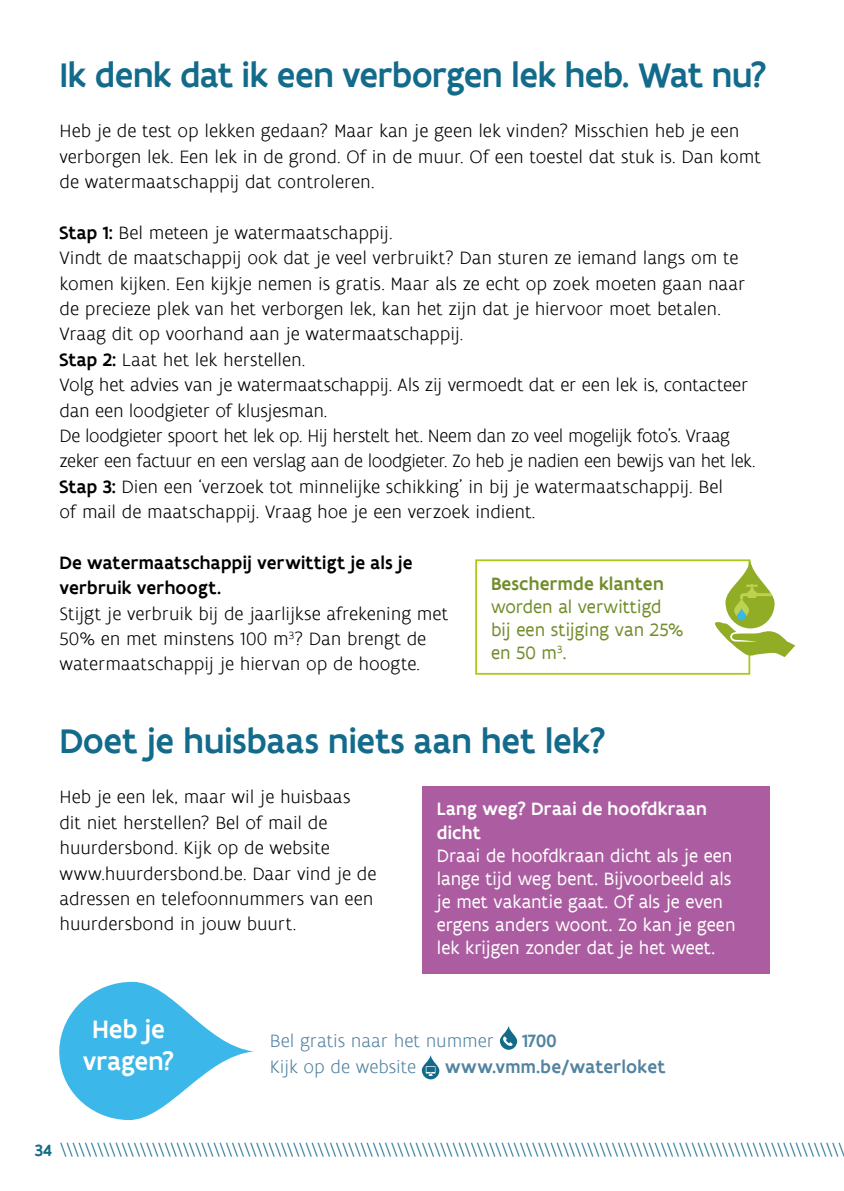
<style>
.page{position:relative;width:844px;height:1191px;background:#fff}
.page>*{position:absolute;margin:0;border:0;box-sizing:border-box;transform-origin:0 0}
.t1{font:500 36.75px "Flanders Art Sans";letter-spacing:-.01em;color:#136b8b}
.t2{font:500 27.12px/31.7px "Flanders Art Sans";letter-spacing:-.005em;color:#fff;text-align:center}
.t3{font:300 19.25px/25.4px "Flanders Art Sans";letter-spacing:-.01em;color:#000}
.t4{font:19.25px/23.1px "Flanders Art Sans";letter-spacing:-.005em;color:#fff}
.t5{font:19.25px/23.1px "Flanders Art Sans";letter-spacing:-.005em;color:#728c2b}
.t6{font:500 19.25px/25.4px "Flanders Art Sans";letter-spacing:.01em;color:#000}
.t7{font:300 19.25px "Flanders Art Sans";letter-spacing:-.005em;color:#5383a0}
.t8{font:500 19.25px "Flanders Art Sans";letter-spacing:.01em;color:#fff}
.t9{font:500 19.25px "Flanders Art Sans";letter-spacing:.01em;color:#5383a0}
.t10{font:300 17.5px "Flanders Art Sans";color:#136b8b}
.s1{font-weight:500}
</style>
<div class="page">
<div style="left:422px;top:786px;width:347px;height:188px;background:#ac5da1"></div>
<svg style="left:475px;top:559px;width:320px;height:116px"></svg>
<svg style="left:59px;top:981px;width:195px;height:139px"></svg>
<svg style="left:499px;top:1026px;width:18px;height:23px"></svg>
<svg style="left:421px;top:1055px;width:18px;height:24px"></svg>
<h2 class="t1" style="left:60px;top:52px;width:708px">Ik denk dat ik een verborgen lek heb. Wat nu?</h2>
<p class="t3" style="left:60px;top:119px;width:702px">Heb je de test op lekken gedaan? Maar kan je geen lek vinden? Misschien heb je een verborgen lek. Een lek in de grond. Of in de muur. Of een toestel dat stuk is. Dan komt de watermaatschappij dat controleren.</p>
<p class="t3" style="left:60px;top:220px;width:697px"><span class="s1">Stap 1:</span> Bel meteen je watermaatschappij.<br>Vindt de maatschappij ook dat je veel verbruikt? Dan sturen ze iemand langs om te komen kijken. Een kijkje nemen is gratis. Maar als ze echt op zoek moeten gaan naar de precieze plek van het verborgen lek, kan het zijn dat je hiervoor moet betalen.<br>Vraag dit op voorhand aan je watermaatschappij.<br><span class="s1">Stap 2:</span> Laat het lek herstellen.<br>Volg het advies van je watermaatschappij. Als zij vermoedt dat er een lek is, contacteer dan een loodgieter of klusjesman.<br>De loodgieter spoort het lek op. Hij herstelt het. Neem dan zo veel mogelijk foto’s. Vraag zeker een factuur en een verslag aan de loodgieter. Zo heb je nadien een bewijs van het lek.<br><span class="s1">Stap 3:</span> Dien een ‘verzoek tot minnelijke schikking’ in bij je watermaatschappij. Bel<br>of mail de maatschappij. Vraag hoe je een verzoek indient.</p>
<p class="t6" style="left:60px;top:550px;width:354px">De watermaatschappij verwittigt je als je verbruik verhoogt.</p>
<p class="t3" style="left:60px;top:601px;width:390px">Stijgt je verbruik bij de jaarlijkse afrekening met<br>50% en met minstens 100 m<sup>3</sup>? Dan brengt de watermaatschappij je hiervan op de hoogte.</p>
<h3 class="t5" style="left:491px;top:572px;width:194px"><span class="s1">Beschermde klanten </span>worden al verwittigd bij een stijging van 25% en 50 m<sup>3</sup> .</h3>
<h2 class="t1" style="left:60px;top:717px;width:547px">Doet je huisbaas niets aan het lek?</h2>
<p class="t3" style="left:60px;top:785px;width:318px">Heb je een lek, maar wil je huisbaas dit niet herstellen? Bel of mail de huurdersbond. Kijk op de website www.huurdersbond.be. Daar vind je de adressen en telefoonnummers van een huurdersbond in jouw buurt.</p>
<p class="t8" style="left:437px;top:797px;width:271px">Lang weg? Draai de hoofdkraan</p>
<p class="t8" style="left:437px;top:820px;width:45px">dicht</p>
<p class="t4" style="left:437px;top:844px;width:297px">Draai de hoofdkraan dicht als je een</p>
<p class="t4" style="left:437px;top:867px;width:300px">lange tijd weg bent. Bijvoorbeeld als je met vakantie gaat. Of als je even ergens anders woont. Zo kan je geen</p>
<p class="t4" style="left:437px;top:936px;width:280px">lek krijgen zonder dat je het weet.</p>
<p class="t2" style="left:83px;top:1014px;width:93px">Heb je vragen?</p>
<p class="t7" style="left:270px;top:1029px;width:226px">Bel gratis naar het nummer</p>
<p class="t9" style="left:522px;top:1029px;width:36px">1700</p>
<p class="t7" style="left:270px;top:1055px;width:148px">Kijk op de website</p>
<p class="t9" style="left:445px;top:1054px;width:222px">www.vmm.be/waterloket</p>
<p class="t10" style="left:35px;top:1138px;width:812px"><span class="s1">34</span> \\\\\\\\\\\\\\\\\\\\\\\\\\\\\\\\\\\\\\\\\\\\\\\\\\\\\\\\\\\\\\\\\\\\\\\\\\\\\\\\\\\\\\\\\\\\\\\\\\\\\\\\\\\\\\\\\\\\\\\\\\\\\\\\</p>
</div>
